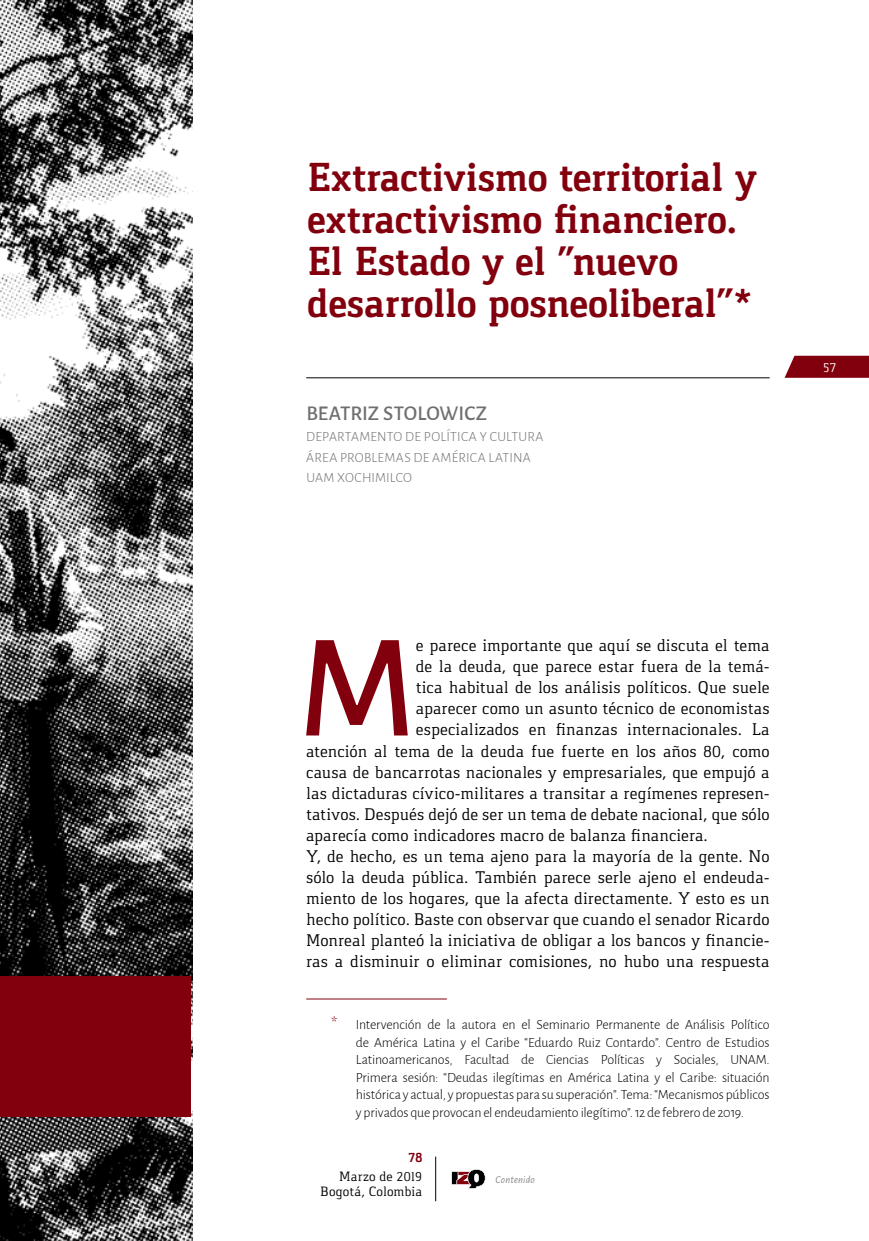
<style>
.page{position:relative;width:869px;height:1241px;background:#fff}
.page>*{position:absolute;margin:0;border:0;box-sizing:border-box;transform-origin:0 0}
.t1{font:500 148.4px "Alegreya Sans";color:#82000d}
.t2{font:700 42px/42px "Gaspar";letter-spacing:-.01em;color:#82000d}
.t3{font:500 21px "Alegreya Sans";color:#706f6f}
.t4{font:17.5px "Gaspar";color:#000}
.t5{font:300 14px/17.5px "Alegreya Sans";letter-spacing:-.015em;color:#000;text-align:justify}
.t6{font:300 14px/20.7px "Alegreya Sans";letter-spacing:.015em;color:#706f6f}
.t7{font:14px/15.8px "Gaspar";letter-spacing:.01em;color:#000;text-align:right}
.t8{font:14px "Gaspar";color:#fff}
.t9{font:700 14px "Gaspar";color:#82000d}
.t10{font:italic 10.5px "Alegreya Sans";letter-spacing:.015em;color:#878787}
.s1{font-size:17.5px;color:#82000d}
</style>
<div class="page">
<svg style="left:784px;top:356px;width:84px;height:22px;background:#8b121e"></svg>
<img style="left:0;top:0;width:192px;height:1240px">
<div style="left:0;top:976px;width:190px;height:140px;background:#82000d"></div>
<hr style="left:306px;top:377px;width:463px;height:1px;background:#000">
<hr style="left:306px;top:998px;width:140px;height:1px;background:#82000d">
<hr style="left:435px;top:1156px;width:1px;height:44px;background:#000">
<svg style="left:451px;top:1169px;width:34px;height:19px"></svg>
<h2 class="t2" style="left:307px;top:156px;width:451px">Extractivismo territorial y extractivismo financiero.<br>El Estado y el “nuevo desarrollo posneoliberal”*</h2>
<p class="t3" style="left:306px;top:399px;width:182px">BEATRIZ STOLOWICZ</p>
<p class="t6" style="left:306px;top:425px;width:238px">Departamento de Política y Cultura<br>Área Problemas de América Latina<br>UAM</p>
<p class="t6" style="left:337px;top:467px;width:76px">Xochimilco</p>
<p class="t8" style="left:822px;top:359px;width:15px">57</p>
<h1 class="t1" style="left:298px;top:583px;width:103px">M</h1>
<p class="t4" style="left:415px;top:635px;width:355px">e parece importante que aquí se discuta el tema</p>
<p class="t4" style="left:415px;top:656px;width:355px">de la deuda, que parece estar fuera de la temá-</p>
<p class="t4" style="left:415px;top:677px;width:355px">tica habitual de los análisis políticos. Que suele</p>
<p class="t4" style="left:415px;top:698px;width:355px">aparecer como un asunto técnico de economistas</p>
<p class="t4" style="left:415px;top:719px;width:355px">especializados en finanzas internacionales. La</p>
<p class="t4" style="left:306px;top:740px;width:465px">atención al tema de la deuda fue fuerte en los años 80, como</p>
<p class="t4" style="left:306px;top:761px;width:465px">causa de bancarrotas nacionales y empresariales, que empujó a</p>
<p class="t4" style="left:306px;top:782px;width:465px">las dictaduras cívico-militares a transitar a regímenes represen-</p>
<p class="t4" style="left:306px;top:803px;width:465px">tativos. Después dejó de ser un tema de debate nacional, que sólo</p>
<p class="t4" style="left:306px;top:824px;width:403px">aparecía como indicadores macro de balanza financiera.</p>
<p class="t4" style="left:306px;top:845px;width:465px">Y, de hecho, es un tema ajeno para la mayoría de la gente. No</p>
<p class="t4" style="left:306px;top:866px;width:465px">sólo la deuda pública. También parece serle ajeno el endeuda-</p>
<p class="t4" style="left:306px;top:887px;width:465px">miento de los hogares, que la afecta directamente. Y esto es un</p>
<p class="t4" style="left:306px;top:908px;width:465px">hecho político. Baste con observar que cuando el senador Ricardo</p>
<p class="t4" style="left:306px;top:929px;width:465px">Monreal planteó la iniciativa de obligar a los bancos y financie-</p>
<p class="t4" style="left:306px;top:950px;width:465px">ras a disminuir o eliminar comisiones, no hubo una respuesta</p>
<p class="t5" style="left:356px;top:1015px;width:415px;text-indent:-25px"><span class="s1">*</span> I ntervención de la autora en el Seminario Permanente de Análisis Político de América Latina y el Caribe “Eduardo Ruiz Contardo”. Centro de Estudios Latinoamericanos, Facultad de Ciencias Políticas y Sociales, UNAM</p>
<p class="t5" style="left:356px;top:1050px;width:415px;text-indent:410px">.<br>Primera sesión: “Deudas ilegítimas en América Latina y el Caribe: situación histórica y actual, y propuestas para su superación”. Tema: “Mecanismos públicos y privados que provocan el endeudamiento ilegítimo”. 12 de febrero de 2019.</p>
<p class="t9" style="left:408px;top:1149px;width:15px">78</p>
<p class="t7" style="left:320px;top:1167px;width:103px">Marzo de 2019<br>Bogotá, Colombia</p>
<p class="t10" style="left:495px;top:1172px;width:41px">Contenido</p>
</div>
